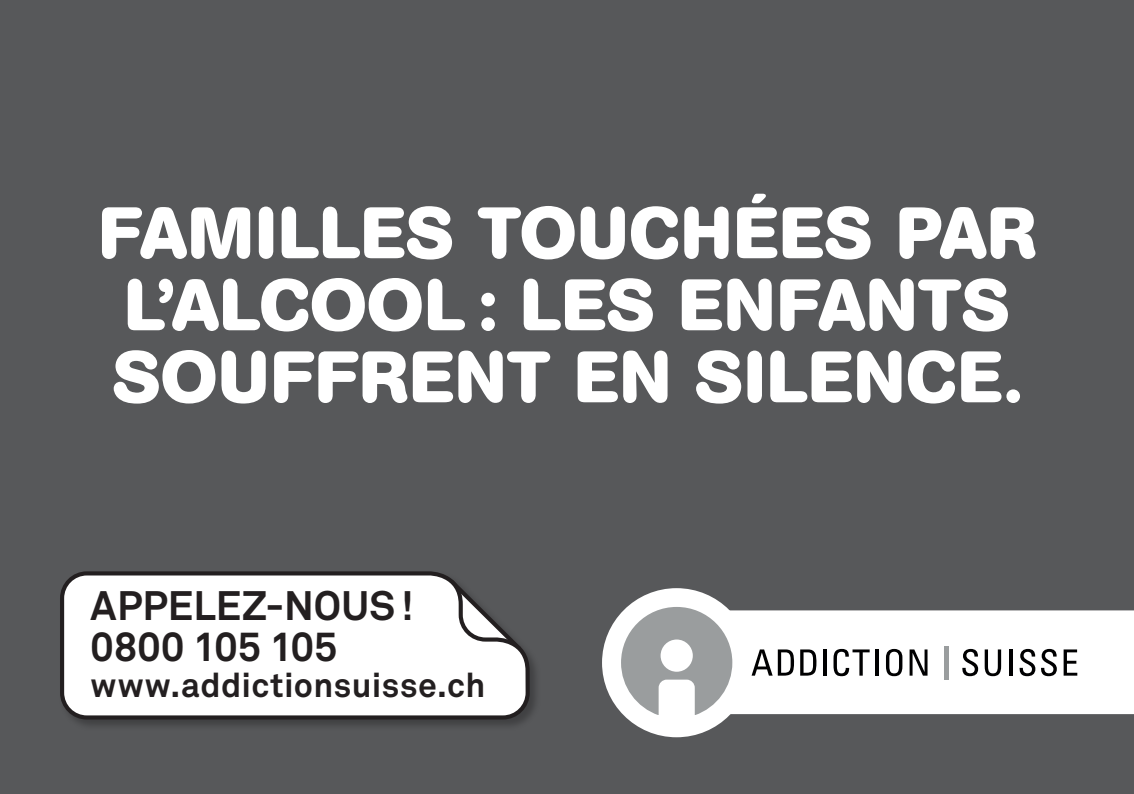
<style>
.page{position:relative;width:1134px;height:794px;background:#57585a}
.page>*{position:absolute;margin:0;border:0;box-sizing:border-box;transform-origin:0 0}
.t1{font:700 72px/72px "AG Book Rounded";letter-spacing:.02em;color:#fff}
.t2{font:700 40.8px/40.8px "Akkurat";letter-spacing:.005em;color:#231f20}
.t3{font:700 33.6px "Akkurat";letter-spacing:.01em;color:#231f20}
</style>
<div class="page">
<svg style="left:60px;top:571px;width:472px;height:150px;background:#e2e2e2"></svg>
<div style="left:732px;top:610px;width:402px;height:104px;background:#fff"></div>
<div style="left:602px;top:588px;width:149px;height:149px;background:#fff;border-radius:50%"></div>
<svg style="left:621px;top:607px;width:111px;height:107px"></svg>
<hr style="left:944px;top:645px;width:4px;height:34px;background:#9a9d9e">
<svg style="left:962px;top:649px;width:16px;height:27px"></svg>
<svg style="left:985px;top:649px;width:16px;height:27px"></svg>
<hr style="left:1009px;top:649px;width:3px;height:26px;background:#000001">
<svg style="left:1019px;top:649px;width:16px;height:27px"></svg>
<svg style="left:1041px;top:649px;width:16px;height:27px"></svg>
<svg style="left:1063px;top:649px;width:14px;height:26px"></svg>
<svg style="left:751px;top:649px;width:43px;height:26px"></svg>
<svg style="left:800px;top:649px;width:16px;height:26px"></svg>
<hr style="left:823px;top:649px;width:4px;height:26px;background:#000001">
<svg style="left:833px;top:649px;width:37px;height:27px"></svg>
<hr style="left:876px;top:649px;width:3px;height:26px;background:#000001">
<svg style="left:886px;top:649px;width:16px;height:27px"></svg>
<svg style="left:909px;top:649px;width:18px;height:26px"></svg>
<p class="t1" style="left:98px;top:199px;width:938px">FAMILLES TOUCHÉES PAR<br>L’ALCOOL : LES ENFANTS<br>SOUFFRENT EN SILENCE.</p>
<p class="t2" style="left:91px;top:585px;width:325px">APPELEZ-NOUS!<br>0800 105 105</p>
<p class="t3" style="left:91px;top:664px;width:396px">www.addictionsuisse.ch</p>
</div>
